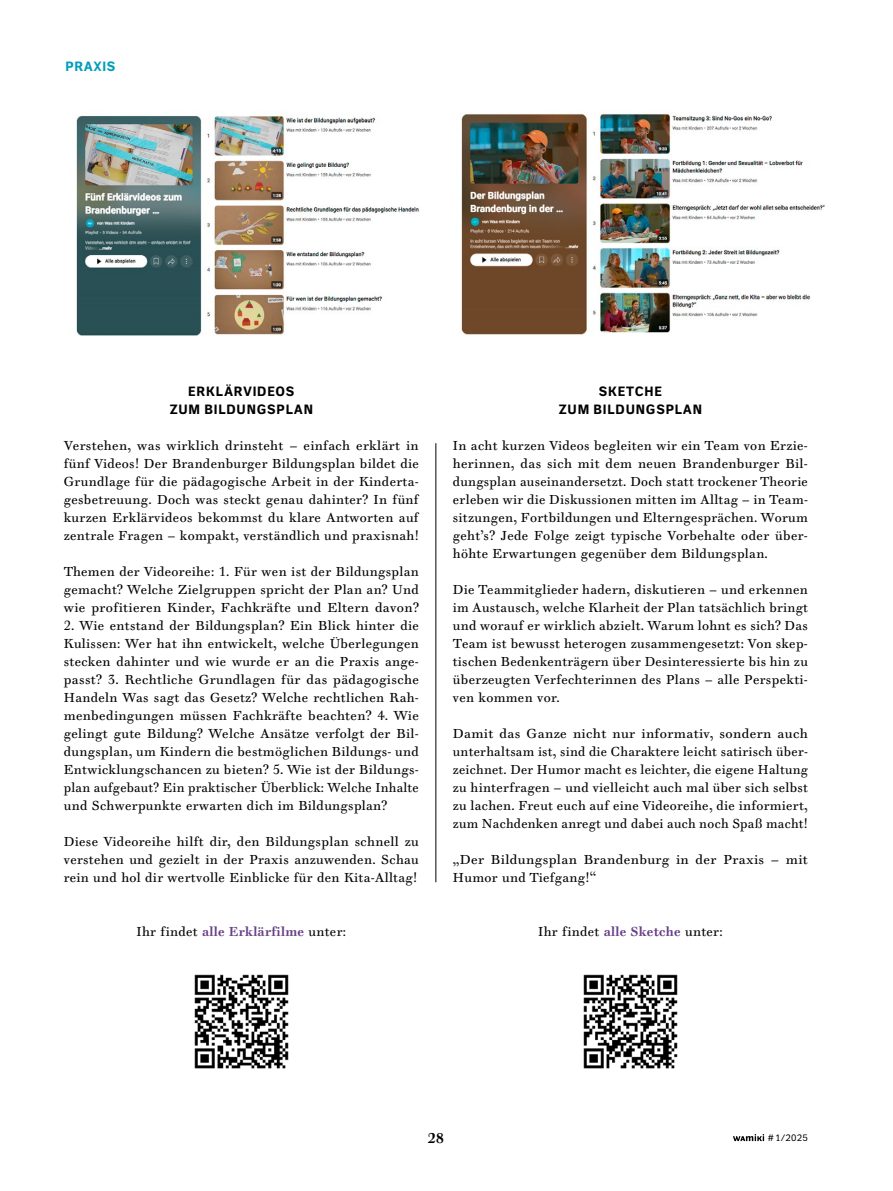
<style>
.page{position:relative;width:893px;height:1191px;background:#fff}
.page>*{position:absolute;margin:0;border:0;box-sizing:border-box;transform-origin:0 0}
.Page{font:700 13.5px "Walbaum 10 Pro";color:#000}
.Fließtext___2sp{font:13.05px/18px "Walbaum 10 Pro";letter-spacing:.025em;color:#000;text-align:justify}
.Zwischenüberschrift{font:700 13.05px/18px "Walbaum Grotesk Text";letter-spacing:.065em;color:#000;text-align:center}
.Kategorie{font:700 13.05px "Walbaum Grotesk Text";letter-spacing:.04em;color:#009eba}
.t1{font:9px "Walbaum Grotesk Text";color:#000}
.s1{font-size:12.45px}
.s2{font-size:12.6px}
.s3{font-weight:700;color:#684087}
.s4{font-weight:700;font-size:12.45px;color:#684087}
</style>
<div class="page">
<img style="left:194px;top:974px;width:95px;height:95px">
<img style="left:583px;top:974px;width:95px;height:95px">
<hr style="left:436px;top:443px;width:1px;height:439px;background:#000">
<img style="left:76px;top:115px;width:343px;height:220px">
<img style="left:461px;top:113px;width:364px;height:222px">
<svg style="left:733px;top:1134px;width:31px;height:7px"></svg>
<p class="Kategorie" style="left:65px;top:58px;width:51px">PRAXIS</p>
<p class="Zwischenüberschrift" style="left:170px;top:383px;width:145px">ERKLÄRVIDEOS<br>ZUM BILDUNGSPLAN</p>
<p class="Fließtext___2sp" style="left:64px;top:437px;width:357px"><span class="s1">V</span>erstehen, was wirklich drinsteht – einfach erklärt in fünf <span class="s1">V</span>ideos! <span class="s1">D</span>er <span class="s1">B</span>randenburger <span class="s1">B</span>ildungsplan bildet die <span class="s1">G</span>rundlage für die pädagogische <span class="s1">A</span>rbeit in der <span class="s1">K</span>inderta&shy;gesbetreuung. <span class="s1">D</span>och was steckt genau dahinter? <span class="s1">I</span>n fünf kurzen <span class="s1">E</span>rklärvideos bekommst du klare <span class="s1">A</span>ntworten auf zentrale <span class="s1">F</span>ragen – kompakt, verständlich und praxisnah!</p>
<p class="Fließtext___2sp" style="left:64px;top:563px;width:357px"><span class="s1">T</span>hemen der <span class="s1">V</span>ideoreihe: <span class="s2">1</span>. <span class="s1">F</span>ür wen ist der <span class="s1">B</span>ildungsplan gemacht? <span class="s1">W</span>elche <span class="s1">Z</span>ielgruppen spricht der <span class="s1">P</span>lan an? <span class="s1">U</span>nd wie profitieren <span class="s1">K</span>inder, <span class="s1">F</span>achkräfte und <span class="s1">E</span>ltern davon?</p>
<p class="Fließtext___2sp" style="left:64px;top:617px;width:357px"><span class="s2">2</span>. <span class="s1">W</span>ie entstand der <span class="s1">B</span>ildungsplan? <span class="s1">E</span>in <span class="s1">B</span>lick hinter die <span class="s1">K</span>ulissen: <span class="s1">W</span>er hat ihn entwickelt, welche <span class="s1">Ü</span>berlegungen stecken dahinter und wie wurde er an die <span class="s1">P</span>raxis ange&shy;passt? <span class="s2">3</span>. <span class="s1">R</span>echtliche <span class="s1">G</span>rundlagen für das pädagogische <span class="s1">H</span>andeln <span class="s1">W</span>as sagt das <span class="s1">G</span>esetz? <span class="s1">W</span>elche rechtlichen <span class="s1">R</span>ah&shy;menbedingungen müssen <span class="s1">F</span>achkräfte beachten? <span class="s2">4</span>. <span class="s1">W</span>ie gelingt gute <span class="s1">B</span>ildung? <span class="s1">W</span>elche <span class="s1">A</span>nsätze verfolgt der <span class="s1">B</span>il&shy;dungsplan, um <span class="s1">K</span>indern die bestmöglichen <span class="s1">B</span>ildungs- und <span class="s1">E</span>ntwicklungschancen zu bieten? <span class="s2">5</span>. <span class="s1">W</span>ie ist der <span class="s1">B</span>ildungs&shy;plan aufgebaut? <span class="s1">E</span>in praktischer <span class="s1">Ü</span>berblick: <span class="s1">W</span>elche <span class="s1">I</span>nhalte und <span class="s1">S</span>chwerpunkte erwarten dich im <span class="s1">B</span>ildungsplan?</p>
<p class="Fließtext___2sp" style="left:64px;top:833px;width:357px"><span class="s1">D</span>iese <span class="s1">V</span>ideoreihe hilft dir, den <span class="s1">B</span>ildungsplan schnell zu verstehen und gezielt in der <span class="s1">P</span>raxis anzuwenden. <span class="s1">S</span>chau rein und hol dir wertvolle <span class="s1">E</span>inblicke für den <span class="s1">K</span>ita-<span class="s1">A</span>lltag!</p>
<p class="Fließtext___2sp" style="left:136px;top:923px;width:211px"><span class="s1">I</span>hr findet <span class="s3">alle</span> <span class="s4">E</span><span class="s3">rklärfilme</span> unter:</p>
<p class="Zwischenüberschrift" style="left:559px;top:383px;width:145px">SKETCHE<br>ZUM BILDUNGSPLAN</p>
<p class="Fließtext___2sp" style="left:453px;top:437px;width:357px"><span class="s1">I</span>n acht kurzen <span class="s1">V</span>ideos begleiten wir ein <span class="s1">T</span>eam von <span class="s1">E</span>rzie&shy;herinnen, das sich mit dem neuen <span class="s1">B</span>randenburger <span class="s1">B</span>il&shy;dungsplan auseinandersetzt. <span class="s1">D</span>och statt trockener <span class="s1">T</span>heorie erleben wir die <span class="s1">D</span>iskussionen mitten im <span class="s1">A</span>lltag – in <span class="s1">T</span>eam&shy;sitzungen, <span class="s1">F</span>ortbildungen und <span class="s1">E</span>lterngesprächen. <span class="s1">W</span>orum geht’s? <span class="s1">J</span>ede <span class="s1">F</span>olge zeigt typische <span class="s1">V</span>orbehalte oder über&shy;höhte <span class="s1">E</span>rwartungen gegenüber dem <span class="s1">B</span>ildungsplan.</p>
<p class="Fließtext___2sp" style="left:453px;top:581px;width:357px"><span class="s1">D</span>ie <span class="s1">T</span>eammitglieder hadern, diskutieren – und erkennen im <span class="s1">A</span>ustausch, welche <span class="s1">K</span>larheit der <span class="s1">P</span>lan tatsächlich bringt und worauf er wirklich abzielt. <span class="s1">W</span>arum lohnt es sich? <span class="s1">D</span>as <span class="s1">T</span>eam ist bewusst heterogen zusammengesetzt: <span class="s1">V</span>on skep&shy;tischen <span class="s1">B</span>edenkenträgern über <span class="s1">D</span>esinteressierte bis hin zu überzeugten <span class="s1">V</span>erfechterinnen des <span class="s1">P</span>lans – alle <span class="s1">P</span>erspekti&shy;ven kommen vor.</p>
<p class="Fließtext___2sp" style="left:453px;top:725px;width:357px"><span class="s1">D</span>amit das <span class="s1">G</span>anze nicht nur informativ, sondern auch unterhaltsam ist, sind die <span class="s1">C</span>haraktere leicht satirisch über&shy;zeichnet. <span class="s1">D</span>er <span class="s1">H</span>umor macht es leichter, die eigene <span class="s1">H</span>altung zu hinterfragen – und vielleicht auch mal über sich selbst zu lachen. <span class="s1">F</span>reut euch auf eine <span class="s1">V</span>ideoreihe, die informiert, zum <span class="s1">N</span>achdenken anregt und dabei auch noch <span class="s1">S</span>paß macht!</p>
<p class="Fließtext___2sp" style="left:453px;top:851px;width:357px">„<span class="s1">D</span>er <span class="s1">B</span>ildungsplan <span class="s1">B</span>randenburg in der <span class="s1">P</span>raxis – mit<br><span class="s1">H</span>umor und <span class="s1">T</span>iefgang!“</p>
<p class="Fließtext___2sp" style="left:538px;top:923px;width:186px"><span class="s1">I</span>hr findet <span class="s3">alle</span> <span class="s4">S</span><span class="s3">ketche</span> unter:</p>
<p class="Page" style="left:427px;top:1129px;width:18px">28</p>
<p class="t1" style="left:768px;top:1132px;width:41px"># 1/2025</p>
</div>
